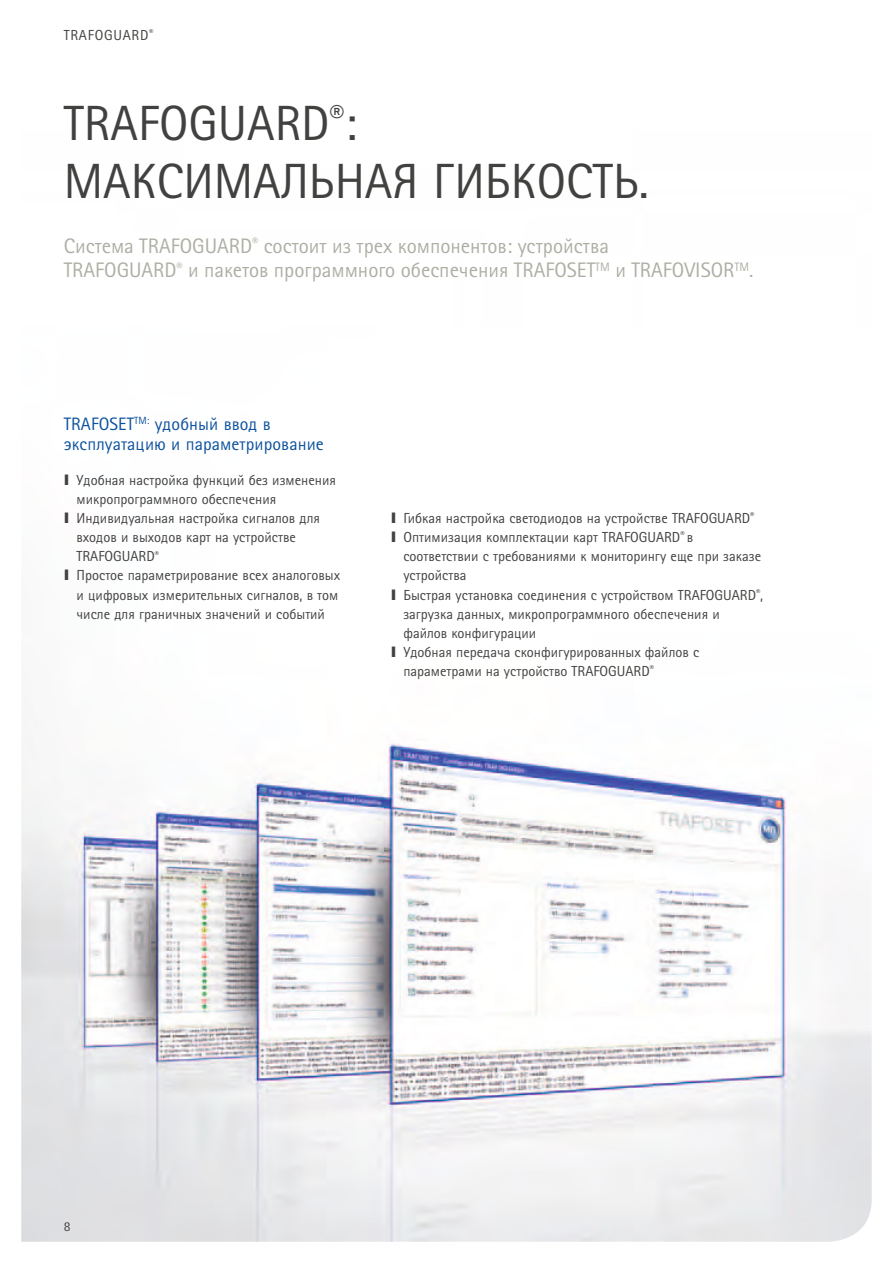
<style>
.page{position:relative;width:893px;height:1263px;background:#fff}
.page>*{position:absolute;margin:0;border:0;box-sizing:border-box;transform-origin:0 0}
.t1{font:49.5px "Rotis Sans Serif Pro Cyr";letter-spacing:.065em;color:#414140}
.t2{font:28.65px "Rotis Sans Serif Pro Cyr";color:#414140}
.t3{font:21px/24.8px "Rotis Sans Serif Pro Cyr";color:#afaea5}
.t4{font:18px/19.2px "Rotis Sans Serif Pro Cyr";letter-spacing:.005em;color:#0d519e}
.t5{font:14.55px/19.2px "Rotis Sans Serif Pro Cyr";color:#414140}
.t6{font:13.5px "Rotis Sans Serif";color:#414140}
.t7{font:8.4px "Rotis Sans Serif Pro Cyr";color:#414140}
.s1{font-size:49.5px}
.s2{font-family:"Arial";font-weight:900}
.s3{font-size:14.55px}
</style>
<div class="page">
<img style="left:21px;top:743px;width:851px;height:499px">
<p class="t5" style="left:64px;top:25px;width:10px">TRAFOGUARD</p>
<p class="t7" style="left:149px;top:27px;width:6px">®</p>
<h1 class="t1" style="left:64px;top:94px;width:28px">TRAFOGUARD</h1>
<h2 class="t2" style="left:330px;top:98px;width:29px">®<span class="s1">:</span></h2>
<h1 class="t1" style="left:64px;top:152px;width:587px">МАКСИМАЛЬНАЯ ГИБКОСТЬ.</h1>
<h3 class="t3" style="left:64px;top:233px;width:691px">СИСТЕМА TRAFOGUARD<sup>®</sup> СОСТОИТ ИЗ ТРЕХ КОМПОНЕНТОВ: УСТРОЙСТВА<br>TRAFOGUARD<sup>®</sup> И ПАКЕТОВ ПРОГРАММНОГО ОБЕСПЕЧЕНИЯ TRAFOSET<sup>TM</sup> И TRAFOVISOR<sup>TM</sup> .</h3>
<p class="t4" style="left:64px;top:415px;width:262px;text-indent:70px"><sup>TM</sup> <sup>:</sup> УДОБНЫЙ ВВОД В<br>ЭКСПЛУАТАЦИЮ И ПАРАМЕТРИРОВАНИЕ</p>
<p class="t5" style="left:64px;top:470px;width:274px"><span class="s2">I</span> УДОБНАЯ НАСТРОЙКА ФУНКЦИЙ БЕЗ ИЗМЕНЕНИЯ</p>
<p class="t5" style="left:77px;top:489px;width:201px">МИКРОПРОГРАММНОГО ОБЕСПЕЧЕНИЯ</p>
<p class="t5" style="left:64px;top:509px;width:258px"><span class="s2">I</span> И НДИВИДУАЛЬНАЯ НАСТРОЙКА СИГНАЛОВ ДЛЯ</p>
<p class="t5" style="left:77px;top:528px;width:221px">ВХОДОВ И ВЫХОДОВ КАРТ НА УСТРОЙСТВЕ</p>
<p class="t5" style="left:77px;top:547px;width:9px">TRAFOGUARD</p>
<p class="t7" style="left:155px;top:549px;width:6px">®</p>
<p class="t5" style="left:77px;top:566px;width:265px;text-indent:-13px"><span class="s2">I</span> ПРОСТОЕ ПАРАМЕТРИРОВАНИЕ ВСЕХ АНАЛОГОВЫХ<br>И ЦИФРОВЫХ ИЗМЕРИТЕЛЬНЫХ СИГНАЛОВ, В ТОМ<br>ЧИСЛЕ ДЛЯ ГРАНИЧНЫХ ЗНАЧЕНИЙ И СОБЫТИЙ</p>
<p class="t4" style="left:64px;top:415px;width:10px">TRAFOSET</p>
<p class="t5" style="left:391px;top:509px;width:291px"><span class="s2">I</span> ГИБКАЯ НАСТРОЙКА СВЕТОДИОДОВ НА УСТРОЙСТВЕ TRAFOGUARD</p>
<p class="t7" style="left:750px;top:510px;width:6px">®</p>
<p class="t5" style="left:391px;top:528px;width:221px"><span class="s2">I</span> ОПТИМИЗАЦИЯ КОМПЛЕКТАЦИИ КАРТ TRAFOGUARD</p>
<p class="t7" style="left:680px;top:530px;width:15px">® <span class="s3">В</span></p>
<p class="t5" style="left:403px;top:547px;width:359px">СООТВЕТСТВИИ С ТРЕБОВАНИЯМИ К МОНИТОРИНГУ ЕЩЕ ПРИ ЗАКАЗЕ</p>
<p class="t5" style="left:403px;top:566px;width:65px">УСТРОЙСТВА</p>
<p class="t5" style="left:391px;top:585px;width:296px"><span class="s2">I</span> БЫСТРАЯ УСТАНОВКА СОЕДИНЕНИЯ С УСТРОЙСТВОМ TRAFOGUARD</p>
<p class="t7" style="left:756px;top:587px;width:9px">®<span class="s3">,</span></p>
<p class="t5" style="left:403px;top:604px;width:318px">ЗАГРУЗКА ДАННЫХ, МИКРОПРОГРАММНОГО ОБЕСПЕЧЕНИЯ И</p>
<p class="t5" style="left:403px;top:623px;width:134px">ФАЙЛОВ КОНФИГУРАЦИИ</p>
<p class="t5" style="left:391px;top:643px;width:310px"><span class="s2">I</span> УДОБНАЯ ПЕРЕДАЧА СКОНФИГУРИРОВАННЫХ ФАЙЛОВ С</p>
<p class="t5" style="left:403px;top:662px;width:177px">ПАРАМЕТРАМИ НА УСТРОЙСТВО TRAFOGUARD</p>
<p class="t7" style="left:650px;top:663px;width:6px">®</p>
<p class="t6" style="left:64px;top:1218px;width:8px">8</p>
</div>
